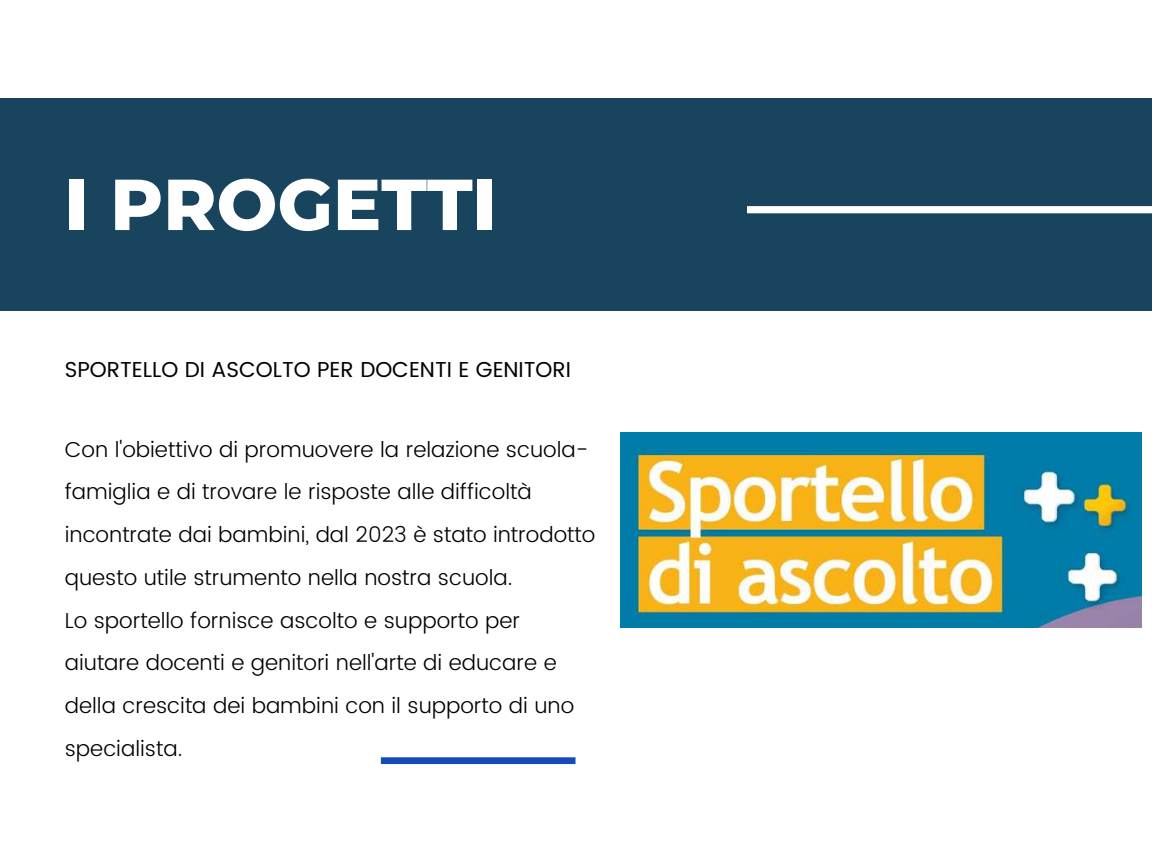
<style>
.page{position:relative;width:1152px;height:864px;background:#fff}
.page>*{position:absolute;margin:0;border:0;box-sizing:border-box;transform-origin:0 0}
.t1{font:800 72px "Montserrat";color:#fff}
.t2{font:300 21.6px/42.8px "Poppins";color:#000}
.t3{font:21.6px "Poppins";color:#000}
</style>
<div class="page">
<div style="left:0;top:98px;width:1152px;height:213px;background:#18445d"></div>
<div style="left:747px;top:206px;width:405px;height:7px;background:#fff"></div>
<div style="left:381px;top:757px;width:195px;height:7px;background:#174ab9"></div>
<img style="left:620px;top:432px;width:521px;height:196px">
<h1 class="t1" style="left:65px;top:160px;width:434px">I PROGETTI</h1>
<p class="t3" style="left:65px;top:357px;width:508px">SPORTELLO DI ASCOLTO PER DOCENTI E GENITORI</p>
<p class="t2" style="left:65px;top:428px;width:532px">Con l'obiettivo di promuovere la relazione scuola&shy;famiglia e di trovare le risposte alle difficoltà incontrate dai bambini, dal 2023 è stato introdotto questo utile strumento nella nostra scuola.<br>Lo sportello fornisce ascolto e supporto per aiutare docenti e genitori nell'arte di educare e della crescita dei bambini con il supporto di uno specialista.</p>
</div>
